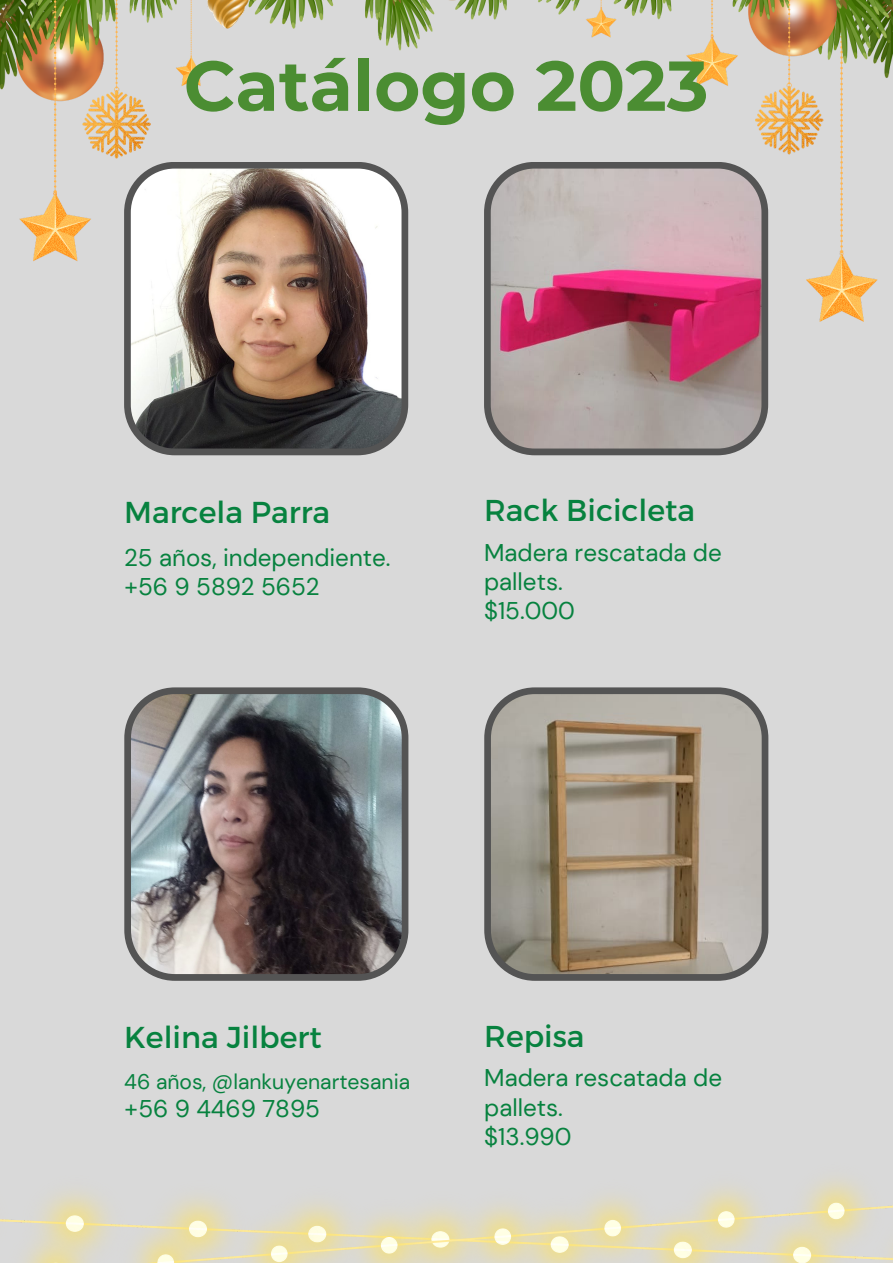
<style>
.page{position:relative;width:893px;height:1264px;background:#fff}
.page>*{position:absolute;margin:0;border:0;box-sizing:border-box;transform-origin:0 0}
.t1{font:700 70.5px "Montserrat";color:#4b8d32}
.t2{font:30.15px "Montserrat";color:#07823f}
.t3{font:24.15px/29.2px "DM Sans";color:#07823f}
.t4{font:21.15px "DM Sans";color:#07823f}
</style>
<div class="page">
<div style="left:0;top:0;width:892px;height:1262px;background:#d9d9d9"></div>
<img style="left:0;top:0;width:892px;height:781px">
<img style="left:124px;top:162px;width:284px;height:293px">
<svg style="left:484px;top:162px;width:284px;height:293px;background:#b48a94"></svg>
<img style="left:124px;top:687px;width:284px;height:293px">
<svg style="left:484px;top:687px;width:284px;height:293px;background:#a1988a"></svg>
<img style="left:0;top:1179px;width:892px;height:83px">
<p class="t1" style="left:184px;top:43px;width:526px">Catálogo 2023</p>
<p class="t2" style="left:124px;top:492px;width:208px">Marcela Parra</p>
<p class="t3" style="left:124px;top:543px;width:268px">25 años, independiente.</p>
<p class="t3" style="left:124px;top:572px;width:197px">+56 9 5892 5652</p>
<p class="t2" style="left:484px;top:490px;width:212px">Rack Bicicleta</p>
<p class="t3" style="left:484px;top:538px;width:239px">Madera rescatada de pallets.</p>
<p class="t3" style="left:484px;top:596px;width:92px">$15.000</p>
<p class="t2" style="left:124px;top:1017px;width:199px">Kelina Jilbert</p>
<p class="t4" style="left:124px;top:1068px;width:287px">46 años, @lankuyenartesania</p>
<p class="t3" style="left:124px;top:1094px;width:197px">+56 9 4469 7895</p>
<p class="t2" style="left:484px;top:1016px;width:102px">Repisa</p>
<p class="t3" style="left:484px;top:1063px;width:239px">Madera rescatada de pallets.</p>
<p class="t3" style="left:484px;top:1121px;width:89px">$13.990</p>
</div>
